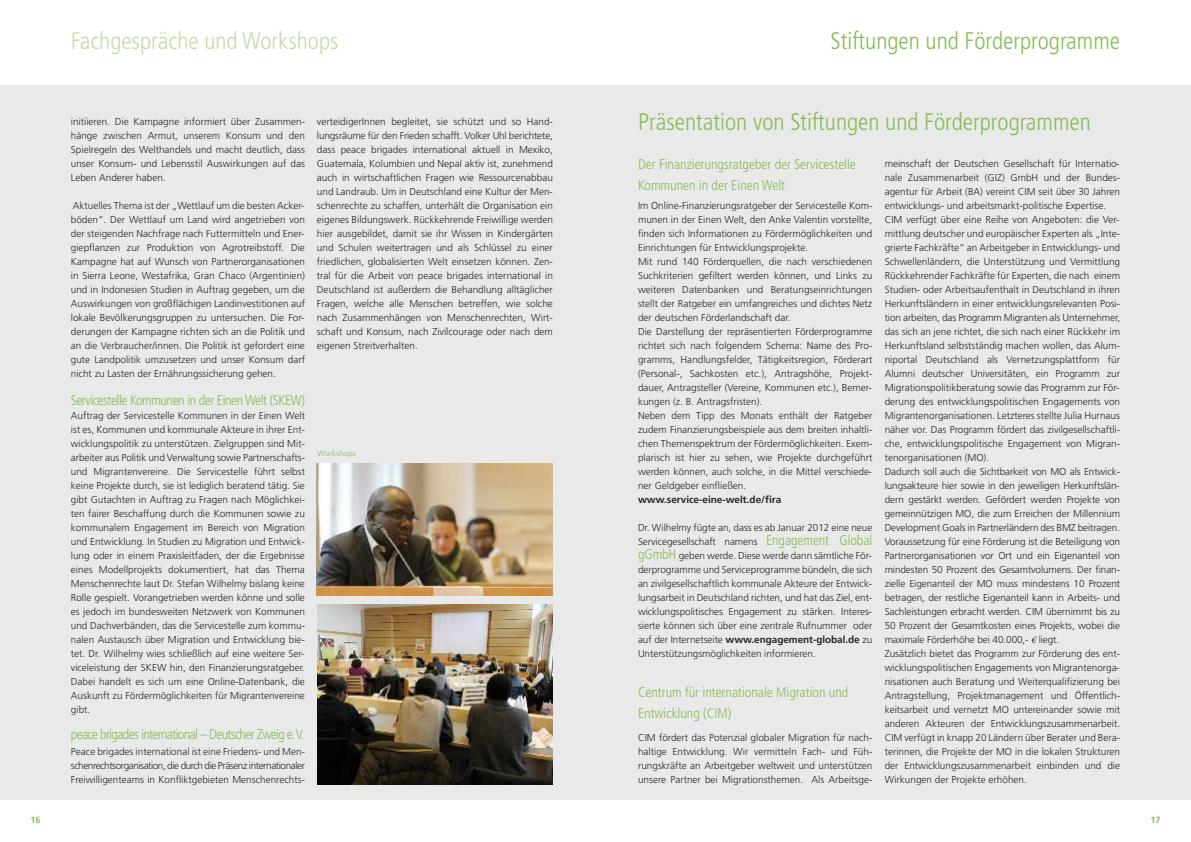
<style>
.page{position:relative;width:1191px;height:842px;background:#fff}
.page>*{position:absolute;margin:0;border:0;box-sizing:border-box;transform-origin:0 0}
.t1{font:300 condensed 24px "Frutiger";color:#86bc55}
.t2{font:300 condensed 24px "Frutiger";color:#c2ddaa}
.t3{font:300 condensed 14px/21px "Frutiger";color:#86bc55}
.t4{font:300 condensed 14px "Frutiger";letter-spacing:-.045em;color:#86bc55}
.t5{font:300 condensed 14px "Frutiger";letter-spacing:-.03em;color:#86bc55}
.t6{font:300 10px/14px "Frutiger";color:#272627;text-align:justify}
.t7{font:700 10px "Frutiger";color:#272627}
.t8{font:700 9px "Frutiger";color:#86bc55}
.t9{font:300 8px "Frutiger";color:#86bc55}
.s1{font-stretch:condensed;font-size:14px;color:#86bc55}
.s2{font-weight:700}
.s3{font-family:"Adobe Garamond Pro";font-weight:400;font-style:italic}
</style>
<div class="page">
<div style="left:595px;top:85px;width:595px;height:714px;background:#e9e9e9"></div>
<div style="left:0;top:85px;width:595px;height:714px;background:#e9e9e9"></div>
<img style="left:317px;top:605px;width:236px;height:179px">
<img style="left:317px;top:463px;width:235px;height:132px">
<p class="t8" style="left:30px;top:815px;width:11px">16</p>
<h1 class="t2" style="left:71px;top:27px;width:269px">Fachgespräche und Workshops</h1>
<p class="t6" style="left:71px;top:114px;width:236px">initiieren. Die Kampagne informiert über Zusammen&shy;hänge zwischen Armut, unserem Konsum und den Spielregeln des Welthandels und macht deutlich, dass unser Konsum- und Lebensstil Auswirkungen auf das Leben Anderer haben.</p>
<p class="t6" style="left:71px;top:198px;width:236px">Aktuelles Thema ist der „Wettlauf um die besten Acker&shy;böden“. Der Wettlauf um Land wird angetrieben von der steigenden Nachfrage nach Futtermitteln und Ener&shy;giepflanzen zur Produktion von Agrotreibstoff. Die Kampagne hat auf Wunsch von Partnerorganisationen in Sierra Leone, Westafrika, Gran Chaco (Argentinien) und in Indonesien Studien in Auftrag gegeben, um die Auswirkungen von großflächigen Landinvestitionen auf lokale Bevölkerungsgruppen zu untersuchen. Die For&shy;derungen der Kampagne richten sich an die Politik und an die Verbraucher/innen. Die Politik ist gefordert eine gute Landpolitik umzusetzen und unser Konsum darf nicht zu Lasten der Ernährungssicherung gehen.</p>
<h2 class="t5" style="left:71px;top:392px;width:236px">Servicestelle Kommunen in der Einen Welt (SKEW)</h2>
<p class="t6" style="left:71px;top:408px;width:236px">Auftrag der Servicestelle Kommunen in der Einen Welt ist es, Kommunen und kommunale Akteure in ihrer Ent&shy;wicklungspolitik zu unterstützen. Zielgruppen sind Mit&shy;arbeiter aus Politik und Verwaltung sowie Partnerschafts&shy;und Migrantenvereine. Die Servicestelle führt selbst keine Projekte durch, sie ist lediglich beratend tätig. Sie gibt Gutachten in Auftrag zu Fragen nach Möglichkei&shy;ten fairer Beschaffung durch die Kommunen sowie zu kommunalem Engagement im Bereich von Migration und Entwicklung. In Studien zu Migration und Entwick&shy;lung oder in einem Praxisleitfaden, der die Ergebnisse eines Modellprojekts dokumentiert, hat das Thema Menschenrechte laut Dr. Stefan Wilhelmy bislang keine Rolle gespielt. Vorangetrieben werden könne und solle es jedoch im bundesweiten Netzwerk von Kommunen und Dachverbänden, das die Servicestelle zum kommu&shy;nalen Austausch über Migration und Entwicklung bie&shy;tet. Dr. Wilhelmy wies schließlich auf eine weitere Ser&shy;viceleistung der SKEW hin, den Finanzierungsratgeber.<br>Dabei handelt es sich um eine Online-Datenbank, die Auskunft zu Fördermöglichkeiten für Migrantenvereine gibt.</p>
<h2 class="t4" style="left:71px;top:726px;width:235px">peace brigades international – Deutscher Zweig e.V.</h2>
<p class="t6" style="left:71px;top:744px;width:236px">Peace brigades international ist eine Friedens- und Men&shy;schenrechtsorganisation, die durch die Präsenz internationaler Freiwilligenteams in Konfliktgebieten Menschenrechts-</p>
<p class="t6" style="left:317px;top:114px;width:237px">verteidigerInnen begleitet, sie schützt und so Hand&shy;lungsräume für den Frieden schafft. Volker Uhl berichtete, dass peace brigades international aktuell in Mexiko, Guatemala, Kolumbien und Nepal aktiv ist, zunehmend auch in wirtschaftlichen Fragen wie Ressourcenabbau und Landraub. Um in Deutschland eine Kultur der Men&shy;schenrechte zu schaffen, unterhält die Organisation ein eigenes Bildungswerk. Rückkehrende Freiwillige werden hier ausgebildet, damit sie ihr Wissen in Kindergärten und Schulen weitertragen und als Schlüssel zu einer friedlichen, globalisierten Welt einsetzen können. Zen&shy;tral für die Arbeit von peace brigades international in Deutschland ist außerdem die Behandlung alltäglicher Fragen, welche alle Menschen betreffen, wie solche nach Zusammenhängen von Menschenrechten, Wirt&shy;schaft und Konsum, nach Zivilcourage oder nach dem eigenen Streitverhalten.</p>
<p class="t9" style="left:317px;top:448px;width:40px">Workshops</p>
<h1 class="t1" style="left:830px;top:27px;width:291px">Stiftungen und Förderprogramme</h1>
<h1 class="t1" style="left:638px;top:109px;width:454px">Präsentation von Stiftungen und Förderprogrammen</h1>
<h2 class="t3" style="left:638px;top:154px;width:219px">Der Finanzierungsratgeber der Servicestelle<br>Kommunen in der Einen Welt</h2>
<p class="t6" style="left:638px;top:198px;width:236px;text-align:left">Im Online-Finanzierungsratgeber der Servicestelle Kom&shy;munen in der Einen Welt, den Anke Valentin vorstellte, finden sich Informationen zu Fördermöglichkeiten und Einrichtungen für Entwicklungsprojekte.<br>Mit rund 140 Förderquellen, die nach verschiedenen Suchkriterien gefiltert werden können, und Links zu weiteren Datenbanken und Beratungseinrichtungen stellt der Ratgeber ein umfangreiches und dichtes Netz der deutschen Förderlandschaft dar.<br>Die Darstellung der repräsentierten Förderprogramme richtet sich nach folgendem Schema: Name des Pro&shy;gramms, Handlungsfelder, Tätigkeitsregion, Förderart (Personal-, Sachkosten etc.), Antragshöhe, Projekt&shy;dauer, Antragsteller (Vereine, Kommunen etc.), Bemer&shy;kungen (z. B. Antragsfristen).<br>Neben dem Tipp des Monats enthält der Ratgeber zudem Finanzierungsbeispiele aus dem breiten inhaltli&shy;chen Themenspektrum der Fördermöglichkeiten. Exem&shy;plarisch ist hier zu sehen, wie Projekte durchgeführt werden können, auch solche, in die Mittel verschiede&shy;ner Geldgeber einfließen.</p>
<p class="t7" style="left:638px;top:493px;width:145px">www.service-eine-welt.de/fira</p>
<p class="t6" style="left:638px;top:520px;width:236px">Dr. Wilhelmy fügte an, dass es ab Januar 2012 eine neue Servicegesellschaft namens <span class="s1">Engagement Global gGmbH</span> geben werde. Diese werde dann sämtliche För&shy;derprogramme und Serviceprogramme bündeln, die sich an zivilgesellschaftlich kommunale Akteure der Entwick&shy;lungsarbeit in Deutschland richten, und hat das Ziel, ent&shy;wicklungspolitisches Engagement zu stärken. Interes&shy;sierte können sich über eine zentrale Rufnummer oder auf der Internetseite <span class="s2">www.engagement-global.de</span> zu Unterstützungsmöglichkeiten informieren.</p>
<h2 class="t3" style="left:638px;top:682px;width:212px">Centrum für internationale Migration und<br>Entwicklung (CIM)</h2>
<p class="t6" style="left:638px;top:730px;width:236px">CIM fördert das Potenzial globaler Migration für nach&shy;haltige Entwicklung. Wir vermitteln Fach- und Füh&shy;rungskräfte an Arbeitgeber weltweit und unterstützen unsere Partner bei Migrationsthemen. Als Arbeitsge-</p>
<p class="t6" style="left:884px;top:156px;width:237px;text-align:left">meinschaft der Deutschen Gesellschaft für Internatio&shy;nale Zusammenarbeit (GIZ) GmbH und der Bundes&shy;agentur für Arbeit (BA) vereint CIM seit über 30 Jahren entwicklungs- und arbeitsmarkt-politische Expertise.<br>CIM verfügt über eine Reihe von Angeboten: die Ver&shy;mittlung deutscher und europäischer Experten als „Inte&shy;grierte Fachkräfte“ an Arbeitgeber in Entwicklungs- und Schwellenländern, die Unterstützung und Vermittlung Rückkehrender Fachkräfte für Experten, die nach einem Studien- oder Arbeitsaufenthalt in Deutschland in ihren Herkunftsländern in einer entwicklungsrelevanten Posi&shy;tion arbeiten, das Programm Migranten als Unternehmer, das sich an jene richtet, die sich nach einer Rückkehr im Herkunftsland selbstständig machen wollen, das Alum&shy;niportal Deutschland als Vernetzungsplattform für Alumni deutscher Universitäten, ein Programm zur Migrationspolitikberatung sowie das Programm zur För&shy;derung des entwicklungspolitischen Engagements von Migrantenorganisationen. Letzteres stellte Julia Hurnaus näher vor. Das Programm fördert das zivilgesellschaftli&shy;che, entwicklungspolitische Engagement von Migran&shy;tenorganisationen (MO).<br>Dadurch soll auch die Sichtbarkeit von MO als Entwick&shy;lungsakteure hier sowie in den jeweiligen Herkunftslän&shy;dern gestärkt werden. Gefördert werden Projekte von gemeinnützigen MO, die zum Erreichen der Millennium Development Goals in Partnerländern des BMZ beitragen.<br>Voraussetzung für eine Förderung ist die Beteiligung von Partnerorganisationen vor Ort und ein Eigenanteil von mindesten 50 Prozent des Gesamtvolumens. Der finan&shy;zielle Eigenanteil der MO muss mindestens 10 Prozent betragen, der restliche Eigenanteil kann in Arbeits- und Sachleistungen erbracht werden. CIM übernimmt bis zu 50 Prozent der Gesamtkosten eines Projekts, wobei die maximale Förderhöhe bei 40.000,- <span class="s3">€</span> liegt.<br>Zusätzlich bietet das Programm zur Förderung des ent&shy;wicklungspolitischen Engagements von Migrantenorga&shy;nisationen auch Beratung und Weiterqualifizierung bei Antragstellung, Projektmanagement und Öffentlich&shy;keitsarbeit und vernetzt MO untereinander sowie mit anderen Akteuren der Entwicklungszusammenarbeit.<br>CIM verfügt in knapp 20 Ländern über Berater und Bera&shy;terinnen, die Projekte der MO in die lokalen Strukturen der Entwicklungszusammenarbeit einbinden und die Wirkungen der Projekte erhöhen.</p>
<p class="t8" style="left:1150px;top:815px;width:11px">17</p>
</div>
